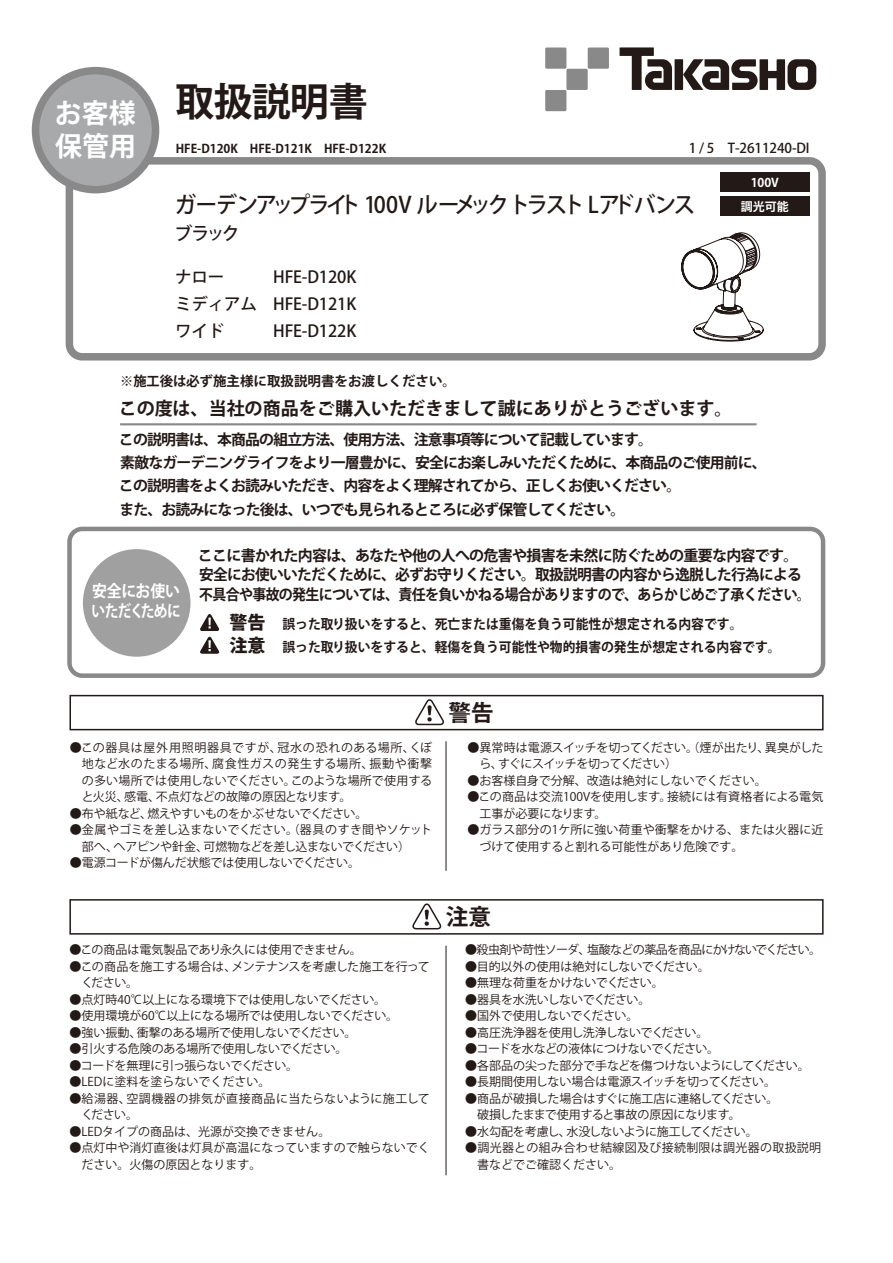
<style>
.page{position:relative;width:893px;height:1263px;background:#fff}
.page>*{position:absolute;margin:0;border:0;box-sizing:border-box;transform-origin:0 0}
.t1{font:700 39px "Koz Go Pro";letter-spacing:-.025em;color:#231916}
.t2{font:700 27px "Koz Go Pro";color:#fff}
.t3{font:500 22.5px "Koz Go Pro";letter-spacing:-.11em;color:#231916;scale:.95 1}
.t4{font:700 22.5px "Koz Go Pro";color:#231916}
.t5{font:700 18px "Koz Go Pro";color:#231916}
.t6{font:800 18px/23.1px "Koz Go Pro";color:#231916}
.t7{font:500 18px "Koz Go Pro";color:#231916}
.t8{font:500 16.5px/27px "Koz Go Pro";letter-spacing:-.01em;color:#231916;text-align:justify}
.t9{font:700 16.5px "Koz Go Pro";letter-spacing:-.04em;color:#fff;scale:.83 1}
.t10{font:700 15px "Koz Go Pro";letter-spacing:-.05em;color:#231916}
.t11{font:700 15px "Koz Go Pro";letter-spacing:-.05em;color:#231916;scale:.93 1}
.t12{font:700 14.85px/23.4px "Koz Go Pro";letter-spacing:-.055em;color:#231916}
.t13{font:700 13.5px/22.6px "Koz Go Pro";color:#231916;scale:.95 1}
.t14{font:700 13.5px "Koz Go Pro";color:#231916}
.t15{font:500 13.5px "Koz Go Pro";letter-spacing:-.01em;color:#231916}
.t16{font:12px/16.5px "Koz Go Pro";color:#231916}
.t17{font:12px "Koz Go Pro";letter-spacing:-.03em;color:#231916}
.t18{font:12px/16.5px "Koz Go Pro";letter-spacing:-.02em;color:#231916}
.t19{font:12px "Koz Go Pro";letter-spacing:-.025em;color:#231916}
.t20{font:12px/16.5px "Koz Go Pro";letter-spacing:-.04em;color:#231916}
.t21{font:12px "Koz Go Pro";letter-spacing:-.05em;color:#231916}
.t22{font:12px/16.5px "Koz Go Pro";letter-spacing:.025em;color:#231916}
.t23{font:12px/16.5px "Koz Go Pro";letter-spacing:.04em;color:#231916}
.t24{font:700 12px "Koz Go Pro";color:#231916}
.t25{font:12px "Koz Go Pro";letter-spacing:-.035em;color:#231916}
.t26{font:700 12px "Koz Go Pro";color:#fff}
</style>
<div class="page">
<div style="left:83px;top:549px;width:107px;height:108px;background:#a0a0a1;border-radius:50%"></div>
<svg style="left:200px;top:614px;width:20px;height:40px"></svg>
<div style="left:67px;top:527px;width:758px;height:151px;border:4px solid #898989;border-radius:13px"></div>
<hr style="left:120px;top:423px;width:637px;height:2px;background:#898989">
<svg style="left:619px;top:47px;width:53px;height:43px"></svg>
<div style="left:675px;top:59px;width:8px;height:31px;background:#231916"></div>
<svg style="left:683px;top:59px;width:133px;height:31px"></svg>
<div style="left:545px;top:47px;width:21px;height:22px;background:#898989"></div>
<div style="left:566px;top:69px;width:22px;height:21px;background:#898989"></div>
<div style="left:588px;top:47px;width:21px;height:22px;background:#898989"></div>
<div style="left:545px;top:90px;width:21px;height:21px;background:#898989"></div>
<div style="left:66px;top:157px;width:760px;height:203px;border:8px solid #898989;border-radius:13px"></div>
<div style="left:36px;top:71px;width:120px;height:119px;background:#a8a9aa;border-radius:50%"></div>
<div style="left:32px;top:67px;width:127px;height:126px;border:8px solid #898989;border-radius:50%"></div>
<div style="left:720px;top:172px;width:89px;height:19px;background:#231916"></div>
<div style="left:720px;top:196px;width:89px;height:20px;background:#231916"></div>
<div style="left:70px;top:695px;width:754px;height:35px;border:2px solid #231916"></div>
<svg style="left:415px;top:697px;width:31px;height:29px"></svg>
<div style="left:69px;top:899px;width:755px;height:36px;border:2px solid #231916"></div>
<svg style="left:412px;top:901px;width:31px;height:29px"></svg>
<hr style="left:446px;top:741px;width:1px;height:130px;background:#231916">
<hr style="left:446px;top:946px;width:1px;height:229px;background:#231916">
<svg style="left:681px;top:232px;width:83px;height:110px"></svg>
<h1 class="t1" style="left:55px;top:77px;width:315px"><sub>お客様</sub> 取扱説明書</h1>
<h2 class="t2" style="left:55px;top:129px;width:82px">保管用</h2>
<p class="t15" style="left:689px;top:139px;width:122px">1 / 5 T-2611240-DI</p>
<p class="t26" style="left:751px;top:175px;width:30px">100V</p>
<h3 class="t3" style="left:175px;top:191px;width:549px">ガーデンアップライト 100V ルーメック トラスト Lアドバンス</h3>
<h3 class="t7" style="left:175px;top:222px;width:67px">ブラック</h3>
<h3 class="t8" style="left:175px;top:264px;width:183px">ナロー　　　HFE-D120Kミディアム　HFE-D121Kワイド　　　HFE-D122K</h3>
<p class="t24" style="left:176px;top:141px;width:212px">HFE-D120K　HFE-D121K　HFE-D122K</p>
<p class="t26" style="left:741px;top:199px;width:49px">調光可能</p>
<p class="t14" style="left:120px;top:372px;width:337px">※施工後は必ず施主様に取扱説明書をお渡しください。</p>
<h3 class="t5" style="left:119px;top:397px;width:615px">この度は、当社の商品をご購入いただきまして誠にありがとうございます。</h3>
<p class="t12" style="left:119px;top:428px;width:649px">この説明書は、本商品の組立方法、使用方法、注意事項等について記載しています。<br>素敵なガーデニングライフをより一層豊かに、安全にお楽しみいただくために、本商品のご使用前に、この説明書をよくお読みいただき、内容をよく理解されてから、正しくお使いください。<br>また、お読みになった後は、いつでも見られるところに必ず保管してください。</p>
<p class="t10" style="left:198px;top:546px;width:602px">ここに書かれた内容は、あなたや他の人への危害や損害を未然に防ぐための重要な内容です。</p>
<p class="t10" style="left:199px;top:565px;width:604px">安全にお使いいただくために、必ずお守りください。取扱説明書の内容から逸脱した行為による</p>
<p class="t11" style="left:92px;top:585px;width:774px"><sup>安全にお使い</sup> 不具合や事故の発生については、責任を負いかねる場合がありますので、あらかじめご了承ください。</p>
<h3 class="t9" style="left:92px;top:600px;width:109px">いただくために</h3>
<p class="t13" style="left:282px;top:613px;width:526px">誤った取り扱いをすると、死亡または重傷を負う可能性が想定される内容です。<br>誤った取り扱いをすると、軽傷を負う可能性や物的損害の発生が想定される内容です。</p>
<h3 class="t6" style="left:229px;top:612px;width:37px">警告注意</h3>
<p class="t16" style="left:82px;top:739px;width:352px;text-align:justify;text-indent:-12px">●この器具は屋外用照明器具ですが、冠水の恐れのある場所、くぼ地など水のたまる場所、腐食性ガスの発生する場所、振動や衝撃の多い場所では使用しないでください。このような場所で使用すると火災、感電、不点灯などの故障の原因となります。</p>
<p class="t18" style="left:70px;top:805px;width:299px">●布や紙など、燃えやすいものをかぶせないでください。</p>
<p class="t16" style="left:82px;top:822px;width:352px;text-indent:-12px">●金属やゴミを差し込まないでください。（器具のすき間やソケット部へ、ヘアピンや針金、可燃物などを差し込まないでください）</p>
<p class="t19" style="left:70px;top:855px;width:292px">●電源コードが傷んだ状態では使用しないでください。</p>
<h3 class="t4" style="left:449px;top:698px;width:46px">警告</h3>
<p class="t20" style="left:479px;top:739px;width:346px;text-indent:-12px">●異常時は電源スイッチを切ってください。（煙が出たり、異臭がしたら、すぐにスイッチを切ってください）</p>
<p class="t16" style="left:467px;top:772px;width:301px">●お客様自身で分解、改造は絶対にしないでください。</p>
<p class="t16" style="left:479px;top:789px;width:346px;text-indent:-12px">●この商品は交流100Vを使用します。接続には有資格者による電気工事が必要になります。</p>
<p class="t16" style="left:479px;top:822px;width:346px;text-indent:-12px">●ガラス部分の1ケ所に強い荷重や衝撃をかける、または火器に近づけて使用すると割れる可能性があり危険です。</p>
<p class="t16" style="left:69px;top:942px;width:294px">●この商品は電気製品であり永久には使用できません。</p>
<p class="t18" style="left:81px;top:958px;width:350px;text-indent:-12px">●この商品を施工する場合は、メンテナンスを考慮した施工を行ってください。</p>
<p class="t16" style="left:69px;top:991px;width:318px">●点灯時40℃以上になる環境下では使用しないでください。</p>
<p class="t16" style="left:69px;top:1008px;width:330px">●使用環境が60℃以上になる場所では使用しないでください。</p>
<p class="t19" style="left:69px;top:1025px;width:289px">●強い振動、衝撃のある場所で使用しないでください。</p>
<p class="t17" style="left:69px;top:1041px;width:280px">●引火する危険のある場所で使用しないでください。</p>
<p class="t20" style="left:69px;top:1057px;width:230px">●コードを無理に引っ張らないでください。</p>
<p class="t16" style="left:69px;top:1074px;width:202px">●LEDに塗料を塗らないでください。</p>
<p class="t23" style="left:81px;top:1090px;width:350px;text-indent:-12px">●給湯器、空調機器の排気が直接商品に当たらないように施工してください。</p>
<p class="t16" style="left:69px;top:1123px;width:262px">●LEDタイプの商品は、光源が交換できません。</p>
<p class="t16" style="left:81px;top:1140px;width:350px;text-indent:-12px">●点灯中や消灯直後は灯具が高温になっていますので触らないでください。火傷の原因となります。</p>
<h3 class="t4" style="left:446px;top:902px;width:46px">注意</h3>
<p class="t21" style="left:465px;top:942px;width:358px">●殺虫剤や苛性ソーダ、塩酸などの薬品を商品にかけないでください。</p>
<p class="t16" style="left:465px;top:958px;width:246px">●目的以外の使用は絶対にしないでください。</p>
<p class="t18" style="left:465px;top:975px;width:200px">●無理な荷重をかけないでください。</p>
<p class="t17" style="left:465px;top:992px;width:187px">●器具を水洗いしないでください。</p>
<p class="t25" style="left:465px;top:1008px;width:175px">●国外で使用しないでください。</p>
<p class="t19" style="left:465px;top:1025px;width:245px">●高圧洗浄器を使用し洗浄しないでください。</p>
<p class="t17" style="left:465px;top:1041px;width:256px">●コードを水などの液体につけないでください。</p>
<p class="t17" style="left:465px;top:1058px;width:346px">●各部品の尖った部分で手などを傷つけないようにしてください。</p>
<p class="t17" style="left:465px;top:1074px;width:312px">●長期間使用しない場合は電源スイッチを切ってください。</p>
<p class="t16" style="left:465px;top:1090px;width:315px">●商品が破損した場合はすぐに施工店に連絡してください。　破損したままで使用すると事故の原因になります。</p>
<p class="t21" style="left:465px;top:1124px;width:294px">●水勾配を考慮し、水没しないように施工してください。</p>
<p class="t22" style="left:477px;top:1140px;width:346px;text-indent:-12px">●調光器との組み合わせ結線図及び接続制限は調光器の取扱説明書などでご確認ください。</p>
</div>
